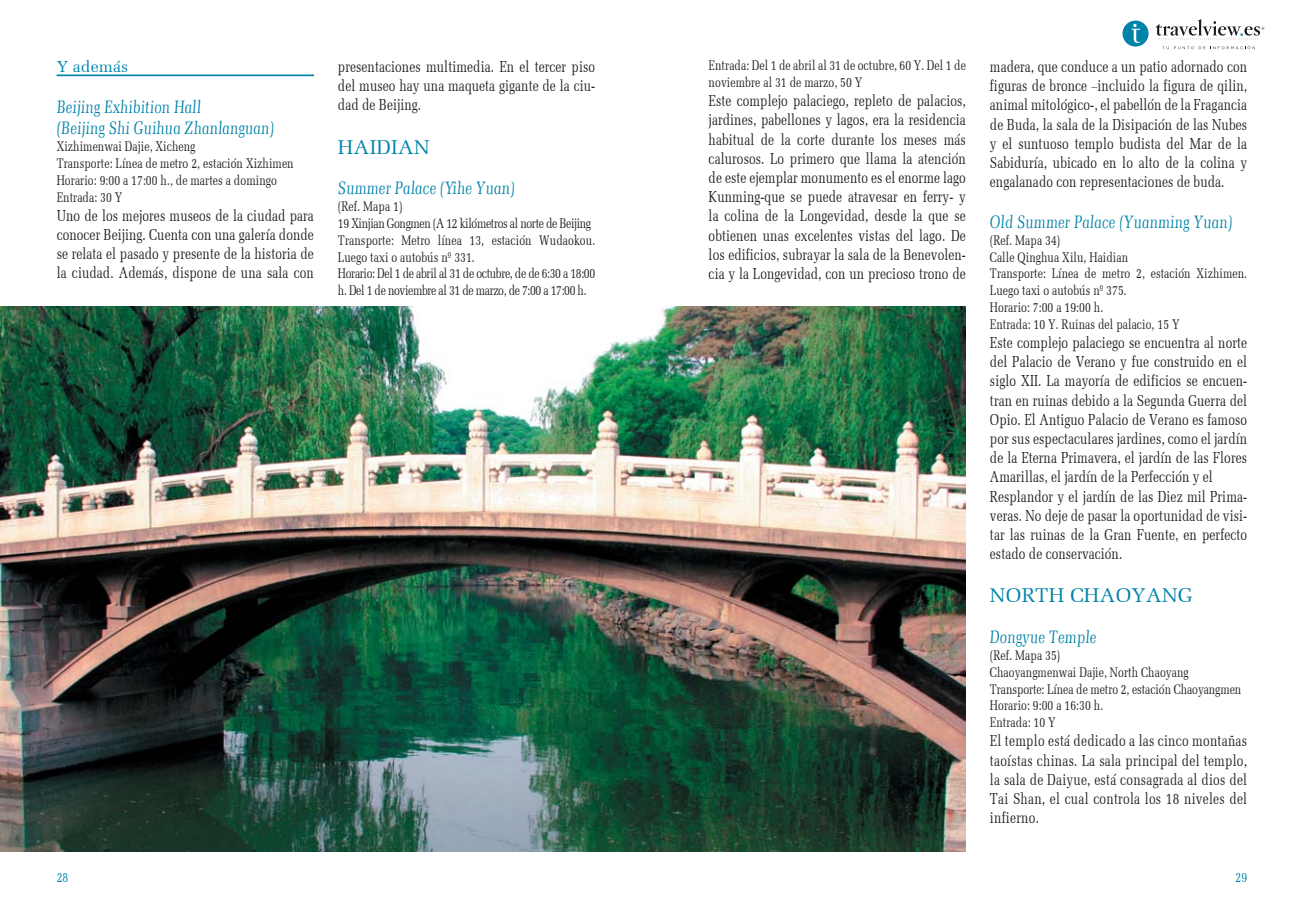
<style>
.page{position:relative;width:1304px;height:908px;background:#fff}
.page>*{position:absolute;margin:0;border:0;box-sizing:border-box;transform-origin:0 0}
.t1{font:20px "Memoir";letter-spacing:.005em;color:#0083a9}
.t2{font:italic 18px/21.6px "Memoir Condensed";color:#0083a9}
.t3{font:16px/19.2px "Memoir Condensed";color:#231f20;text-align:justify}
.t4{font:16px "Memoir";color:#0083a9}
.t5{font:14px/16.8px "Memoir Condensed";color:#231f20}
.t6{font:14px/16.8px "Memoir Condensed";letter-spacing:-.03em;color:#231f20}
.t7{font:14px "Memoir Condensed";color:#0083a9}
</style>
<div class="page">
<div style="left:1123px;top:21px;width:26px;height:26px;background:#0083a9;border-radius:50%"></div>
<svg style="left:1162px;top:46px;width:93px;height:3px"></svg>
<svg style="left:1132px;top:24px;width:8px;height:19px"></svg>
<svg style="left:1155px;top:19px;width:109px;height:21px"></svg>
<hr style="left:57px;top:75px;width:257px;height:1px;background:#0083a9">
<img style="left:0;top:307px;width:965px;height:544px">
<p class="t4" style="left:57px;top:58px;width:73px">Y además</p>
<p class="t2" style="left:57px;top:96px;width:219px">Beijing Exhibition Hall<br>(Beijing Shi Guihua Zhanlanguan)</p>
<p class="t5" style="left:57px;top:138px;width:239px">Xizhimenwai Dajie, Xicheng<br>Transporte: Línea de metro 2, estación Xizhimen Horario: 9:00 a 17:00 h., de martes a domingo Entrada: 30 Y</p>
<p class="t3" style="left:57px;top:206px;width:259px">Uno de los mejores museos de la ciudad para conocer Beijing. Cuenta con una galería donde se relata el pasado y presente de la historia de la ciudad. Además, dispone de una sala con</p>
<p class="t3" style="left:338px;top:57px;width:259px">presentaciones multimedia. En el tercer piso del museo hay una maqueta gigante de la ciu&shy;dad de Beijing.</p>
<p class="t1" style="left:338px;top:136px;width:93px">HAIDIAN</p>
<p class="t2" style="left:338px;top:178px;width:178px">Summer Palace (Yihe Yuan)</p>
<p class="t6" style="left:338px;top:198px;width:259px">(Ref. Mapa 1)<br>19 Xinjian Gongmen (A 12 kilómetros al norte de Beijing Transporte: Metro línea 13, estación Wudaokou.<br>Luego taxi o autobús nº 331.<br>Horario: Del 1 de abril al 31 de octubre, de de 6:30 a 18:00 h. Del 1 de noviembre al 31 de marzo, de 7:00 a 17:00 h.</p>
<p class="t5" style="left:709px;top:57px;width:259px">Entrada: Del 1 de abril al 31 de octubre, 60 Y. Del 1 de noviembre al 31 de marzo, 50 Y</p>
<p class="t3" style="left:709px;top:91px;width:259px">Este complejo palaciego, repleto de palacios, jardines, pabellones y lagos, era la residencia habitual de la corte durante los meses más calurosos. Lo primero que llama la atención de este ejemplar monumento es el enorme lago Kunming-que se puede atravesar en ferry- y la colina de la Longevidad, desde la que se obtienen unas excelentes vistas del lago. De los edificios, subrayar la sala de la Benevolen&shy;cia y la Longevidad, con un precioso trono de</p>
<p class="t3" style="left:990px;top:57px;width:259px">madera, que conduce a un patio adornado con figuras de bronce –incluido la figura de qilin, animal mitológico-, el pabellón de la Fragancia de Buda, la sala de la Disipación de las Nubes y el suntuoso templo budista del Mar de la Sabiduría, ubicado en lo alto de la colina y engalanado con representaciones de buda.</p>
<p class="t2" style="left:990px;top:211px;width:244px">Old Summer Palace (Yuanming Yuan)</p>
<p class="t5" style="left:990px;top:232px;width:259px">(Ref. Mapa 34)<br>Calle Qinghua Xilu, Haidian<br>Transporte: Línea de metro 2, estación Xizhimen.<br>Luego taxi o autobús nº 375.<br>Horario: 7:00 a 19:00 h.<br>Entrada: 10 Y. Ruinas del palacio, 15 Y</p>
<p class="t3" style="left:990px;top:333px;width:259px;text-align:left">Este complejo palaciego se encuentra al norte del Palacio de Verano y fue construido en el siglo XII. La mayoría de edificios se encuen&shy;tran en ruinas debido a la Segunda Guerra del Opio. El Antiguo Palacio de Verano es famoso por sus espectaculares jardines, como el jardín de la Eterna Primavera, el jardín de las Flores Amarillas, el jardín de la Perfección y el Resplandor y el jardín de las Diez mil Prima&shy;veras. No deje de pasar la oportunidad de visi&shy;tar las ruinas de la Gran Fuente, en perfecto estado de conservación.</p>
<p class="t1" style="left:990px;top:584px;width:204px">NORTH CHAOYANG</p>
<p class="t2" style="left:990px;top:626px;width:108px">Dongyue Temple</p>
<p class="t5" style="left:990px;top:647px;width:253px">(Ref. Mapa 35)<br>Chaoyangmenwai Dajie, North Chaoyang<br>Transporte: Línea de metro 2, estación Chaoyangmen<br>Horario: 9:00 a 16:30 h.<br>Entrada: 10 Y</p>
<p class="t3" style="left:990px;top:732px;width:259px">El templo está dedicado a las cinco montañas taoístas chinas. La sala principal del templo, la sala de Daiyue, está consagrada al dios del Tai Shan, el cual controla los 18 niveles del infierno.</p>
<p class="t7" style="left:57px;top:869px;width:13px">28</p>
<p class="t7" style="left:1235px;top:869px;width:13px">29</p>
</div>
